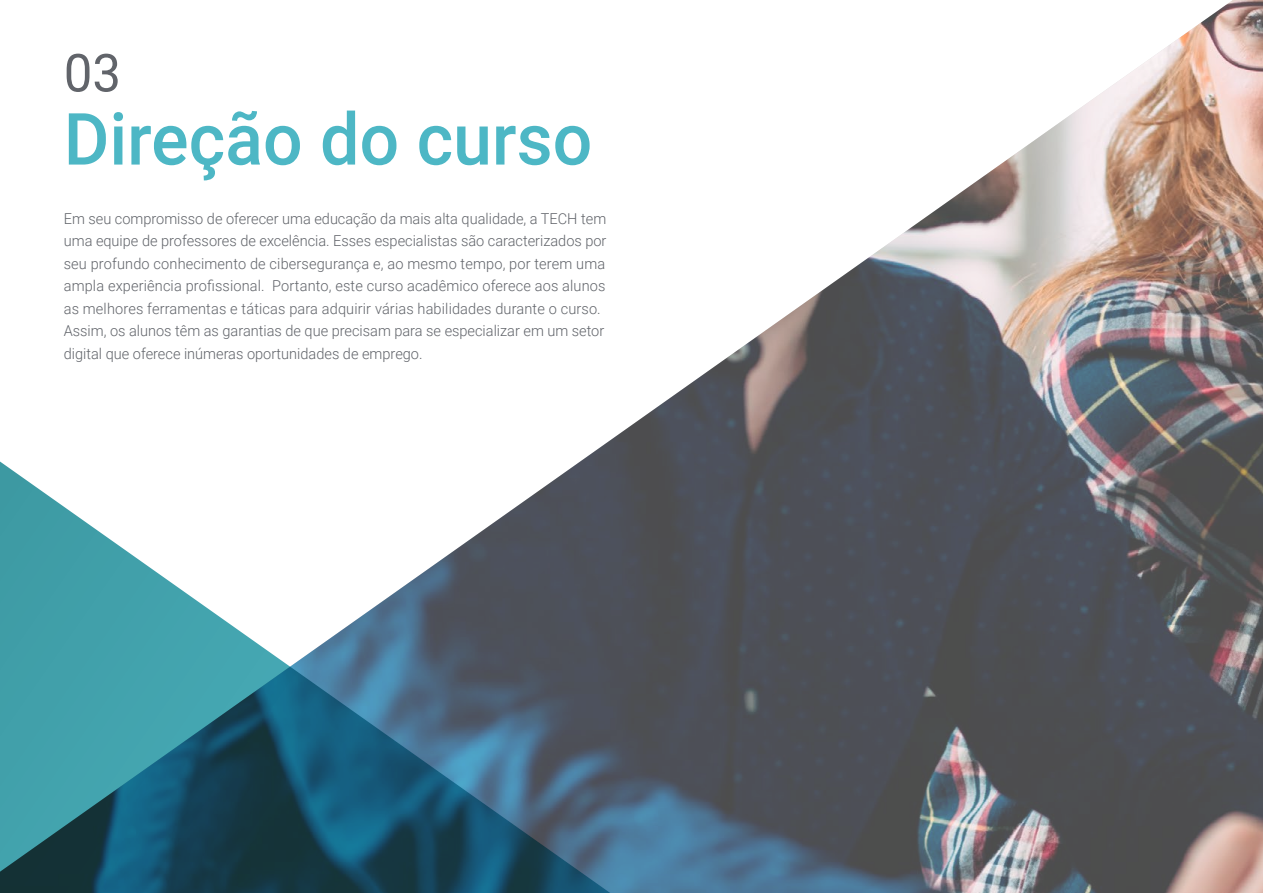
<style>
.page{position:relative;width:1263px;height:893px;background:#fff}
.page>*{position:absolute;margin:0;border:0;box-sizing:border-box;transform-origin:0 0}
.t1{font:500 72px "Roboto";color:#4db7c5}
.t2{font:52.5px "Roboto";color:#61646a}
.t3{font:300 15px/22.5px "Roboto";color:#61646a}
</style>
<div class="page">
<img style="left:602px;top:0;width:661px;height:893px">
<svg style="left:0;top:446px;width:640px;height:447px"></svg>
<h2 class="t2" style="left:64px;top:36px;width:59px">03</h2>
<h1 class="t1" style="left:64px;top:89px;width:530px">Direção do curso</h1>
<p class="t3" style="left:64px;top:207px;width:544px">Em seu compromisso de oferecer uma educação da mais alta qualidade, a TECH tem uma equipe de professores de excelência. Esses especialistas são caracterizados por seu profundo conhecimento de cibersegurança e, ao mesmo tempo, por terem uma ampla experiência profissional. Portanto, este curso acadêmico oferece aos alunos as melhores ferramentas e táticas para adquirir várias habilidades durante o curso.<br>Assim, os alunos têm as garantias de que precisam para se especializar em um setor digital que oferece inúmeras oportunidades de emprego.</p>
</div>
